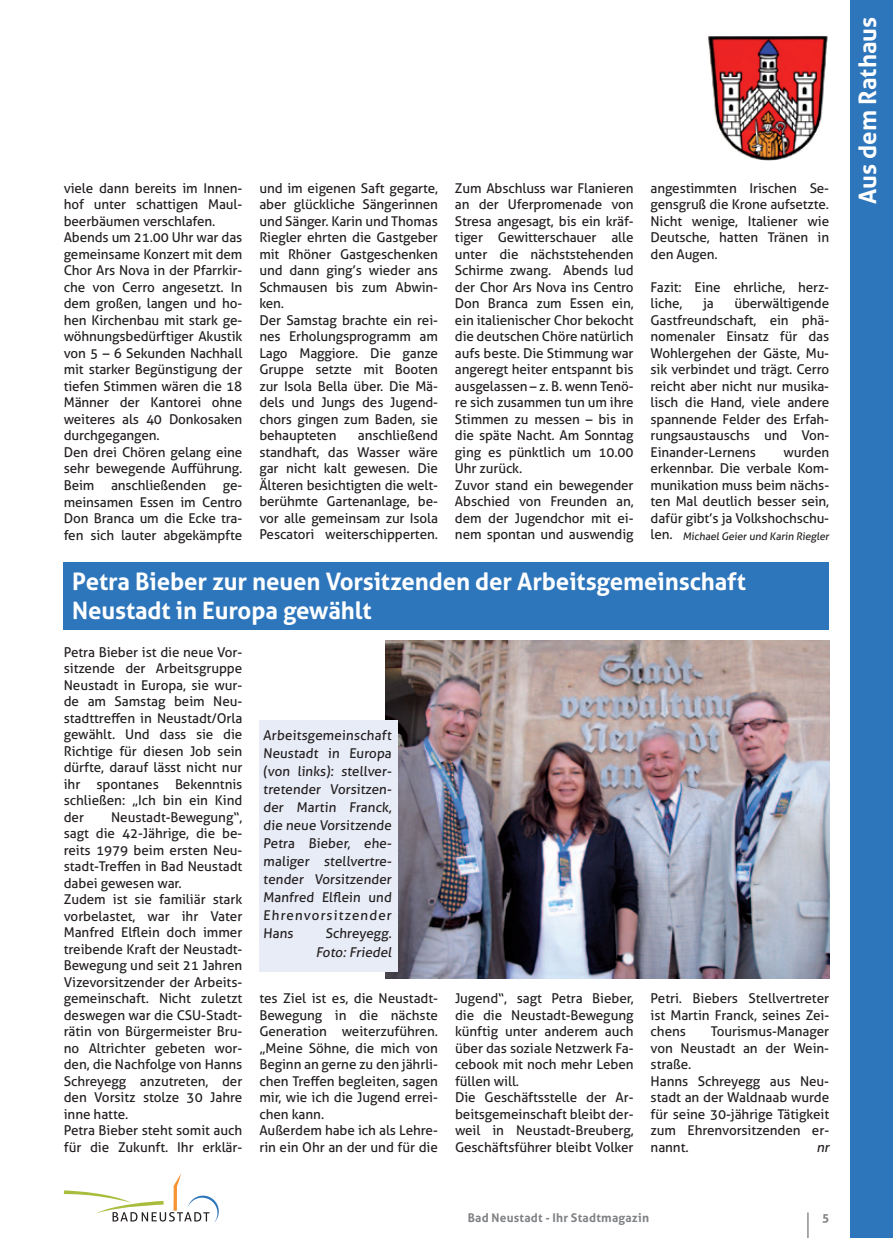
<style>
.page{position:relative;width:893px;height:1238px;background:#fff}
.page>*{position:absolute;margin:0;border:0;box-sizing:border-box;transform-origin:0 0}
.t1{font:700 24px/28.5px "Aller";letter-spacing:-.005em;color:#fff}
.t2{font:13.5px/16.5px "Aller";letter-spacing:-.01em;color:#231f20}
.t3{font:italic 13.5px "Aller";color:#231f20}
.t4{font:700 12px "Aller";letter-spacing:.02em;color:#808285}
.t5{font:10.5px "Aller";color:#231f20}
.s1{font-size:13.5px}
</style>
<div class="page">
<img style="left:708px;top:36px;width:120px;height:125px">
<div style="left:850px;top:0;width:43px;height:1237px;background:#2e76bc"></div>
<svg style="left:808px;top:1212px;width:1px;height:25px"></svg>
<svg style="left:64px;top:1173px;width:155px;height:49px"></svg>
<img style="left:385px;top:640px;width:444px;height:338px">
<div style="left:259px;top:720px;width:139px;height:252px;background:#e8ecf6"></div>
<div style="left:64px;top:563px;width:765px;height:67px;background:#2e76bc"></div>
<p class="t2" style="left:455px;top:180px;width:180px">Zum Abschluss war Flanieren an der Uferpromenade von<br>Stresa angesagt, bis ein kräf&shy;tiger Gewitterschauer alle unter die nächststehenden<br>Schirme zwang. Abends lud der Chor Ars Nova ins Centro<br>Don Branca zum Essen ein, ein italienischer Chor bekocht die deutschen Chöre natürlich aufs beste. Die Stimmung war angeregt heiter entspannt bis ausgelassen – z. B. wenn Tenö&shy;re sich zusammen tun um ihre<br>Stimmen zu messen – bis in die späte Nacht. Am Sonntag ging es pünktlich um 10.00<br>Uhr zurück.<br>Zuvor stand ein bewegender<br>Abschied von Freunden an, dem der Jugendchor mit ei&shy;nem spontan und auswendig</p>
<p class="t2" style="left:651px;top:180px;width:180px;text-align:justify">angestimmten Irischen Se&shy;gensgruß die Krone aufsetzte.<br>Nicht wenige, Italiener wie Deutsche, hatten Tränen in den Augen.</p>
<p class="t2" style="left:64px;top:180px;width:180px">viele dann bereits im Innen&shy;hof unter schattigen Maul&shy;beerbäumen verschlafen.<br>Abends um 21.00 Uhr war das gemeinsame Konzert mit dem<br>Chor Ars Nova in der Pfarrkir&shy;che von Cerro angesetzt. In dem großen, langen und ho&shy;hen Kirchenbau mit stark ge&shy;wöhnungsbedürftiger Akustik von 5 – 6 Sekunden Nachhall mit starker Begünstigung der tiefen Stimmen wären die 18<br>Männer der Kantorei ohne weiteres als 40 Donkosaken durchgegangen.<br>Den drei Chören gelang eine sehr bewegende Aufführung.<br>Beim anschließenden ge&shy;meinsamen Essen im Centro<br>Don Branca um die Ecke tra&shy;fen sich lauter abgekämpfte</p>
<p class="t2" style="left:259px;top:180px;width:180px">und im eigenen Saft gegarte, aber glückliche Sängerinnen und Sänger. Karin und Thomas<br>Riegler ehrten die Gastgeber mit Rhöner Gastgeschenken und dann ging’s wieder ans<br>Schmausen bis zum Abwin&shy;ken.<br>Der Samstag brachte ein rei&shy;nes Erholungsprogramm am<br>Lago Maggiore. Die ganze<br>Gruppe setzte mit Booten zur Isola Bella über. Die Mä&shy;dels und Jungs des Jugend&shy;chors gingen zum Baden, sie behaupteten</p>
<p class="t2" style="left:651px;top:278px;width:180px">Fazit: Eine ehrliche, herz&shy;liche,</p>
<p class="t2" style="left:651px;top:295px;width:180px;text-align:justify;text-indent:84px">überwältigende Gastfreundschaft, ein phä&shy;nomenaler Einsatz für das Wohlergehen der Gäste, Mu&shy;sik verbindet und trägt. Cerro reicht aber nicht nur musika&shy;lisch die Hand, viele andere spannende Felder des Erfah&shy;rungsaustauschs und Von-Einander-Lernens</p>
<p class="t2" style="left:703px;top:295px;width:12px">ja</p>
<p class="t2" style="left:259px;top:427px;width:180px;text-align:justify;text-indent:99px">anschließend standhaft, das Wasser wäre gar nicht kalt gewesen. Die Älteren besichtigten die welt&shy;berühmte Gartenanlage, be&shy;vor alle gemeinsam zur Isola Pescatori weiterschipperten.</p>
<p class="t2" style="left:651px;top:443px;width:180px;text-align:justify;text-indent:133px">wurden erkennbar. Die verbale Kom&shy;munikation muss beim nächs&shy;ten Mal deutlich besser sein, dafür gibt’s ja Volkshochschu-</p>
<p class="t5" style="left:651px;top:529px;width:182px"><span class="s1">len.</span> Michael Geier und Karin Riegler</p>
<h1 class="t1" style="left:72px;top:567px;width:675px">Petra Bieber zur neuen Vorsitzenden der Arbeitsgemeinschaft<br>Neustadt in Europa gewählt</h1>
<p class="t2" style="left:64px;top:643px;width:180px;text-align:justify">Petra Bieber ist die neue Vor&shy;sitzende der Arbeitsgruppe Neustadt in Europa, sie wur&shy;de am Samstag beim Neu&shy;stadttreffen in Neustadt/Orla gewählt. Und dass sie die Richtige für diesen Job sein dürfte, darauf lässt nicht nur ihr spontanes Bekenntnis schließen: „Ich bin ein Kind der</p>
<p class="t2" style="left:64px;top:808px;width:180px;text-indent:47px">Neustadt-Bewegung“, sagt die 42-Jährige, die be&shy;reits 1979 beim ersten Neu&shy;stadt-Treffen in Bad Neustadt dabei gewesen war.<br>Zudem ist sie familiär stark vorbelastet, war ihr Vater<br>Manfred Elflein doch immer treibende Kraft der Neustadt-<br>Bewegung und seit 21 Jahren<br>Vizevorsitzender der Arbeits&shy;gemeinschaft. Nicht zuletzt deswegen war die CSU-Stadt&shy;rätin von Bürgermeister Bru&shy;no Altrichter gebeten wor&shy;den, die Nachfolge von Hanns<br>Schreyegg anzutreten, der den Vorsitz stolze 30 Jahre inne hatte.<br>Petra Bieber steht somit auch für die Zukunft. Ihr erklär-</p>
<p class="t2" style="left:263px;top:726px;width:131px;line-height:18px;text-align:justify">Arbeitsgemeinschaft Neustadt in Europa (von links): stellver&shy;tretender Vorsitzen&shy;der Martin Franck, die neue Vorsitzende Petra Bieber, ehe&shy;maliger stellvertre&shy;tender Vorsitzender Manfred Elflein und Ehrenvorsitzender Hans</p>
<p class="t2" style="left:325px;top:925px;width:69px">Schreyegg.</p>
<p class="t3" style="left:316px;top:943px;width:80px">Foto:Friedel</p>
<p class="t2" style="left:259px;top:990px;width:180px">tes Ziel ist es, die Neustadt-<br>Bewegung in die nächste<br>Generation weiterzuführen. „Meine Söhne, die mich von<br>Beginn an gerne zu den jährli&shy;chen Treffen begleiten, sagen mir, wie ich die Jugend errei&shy;chen kann.<br>Außerdem habe ich als Lehre&shy;rin ein Ohr an der und für die</p>
<p class="t2" style="left:455px;top:990px;width:180px">Jugend“, sagt Petra Bieber, die die Neustadt-Bewegung künftig unter anderem auch über das soziale Netzwerk Fa&shy;cebook mit noch mehr Leben füllen will.<br>Die Geschäftsstelle der Ar&shy;beitsgemeinschaft bleibt der&shy;weil in Neustadt-Breuberg,<br>Geschäftsführer bleibt Volker</p>
<p class="t2" style="left:651px;top:990px;width:180px;text-align:justify">Petri. Biebers Stellvertreter ist Martin Franck, seines Zei&shy;chens</p>
<p class="t2" style="left:651px;top:1023px;width:180px;text-indent:60px">Tourismus-Manager von Neustadt an der Wein&shy;straße.<br>Hanns Schreyegg aus Neu&shy;stadt an der Waldnaab wurde für seine 30-jährige Tätigkeit zum Ehrenvorsitzenden er&shy;nannt.</p>
<p class="t3" style="left:816px;top:1138px;width:17px">nr</p>
<p class="t4" style="left:468px;top:1209px;width:183px">Bad Neustadt - Ihr Stadtmagazin</p>
<p class="t4" style="left:822px;top:1209px;width:9px">5</p>
<h1 class="t1" style="left:853px;top:204px;width:188px;rotate:-90deg">Aus dem Rathaus</h1>
</div>
